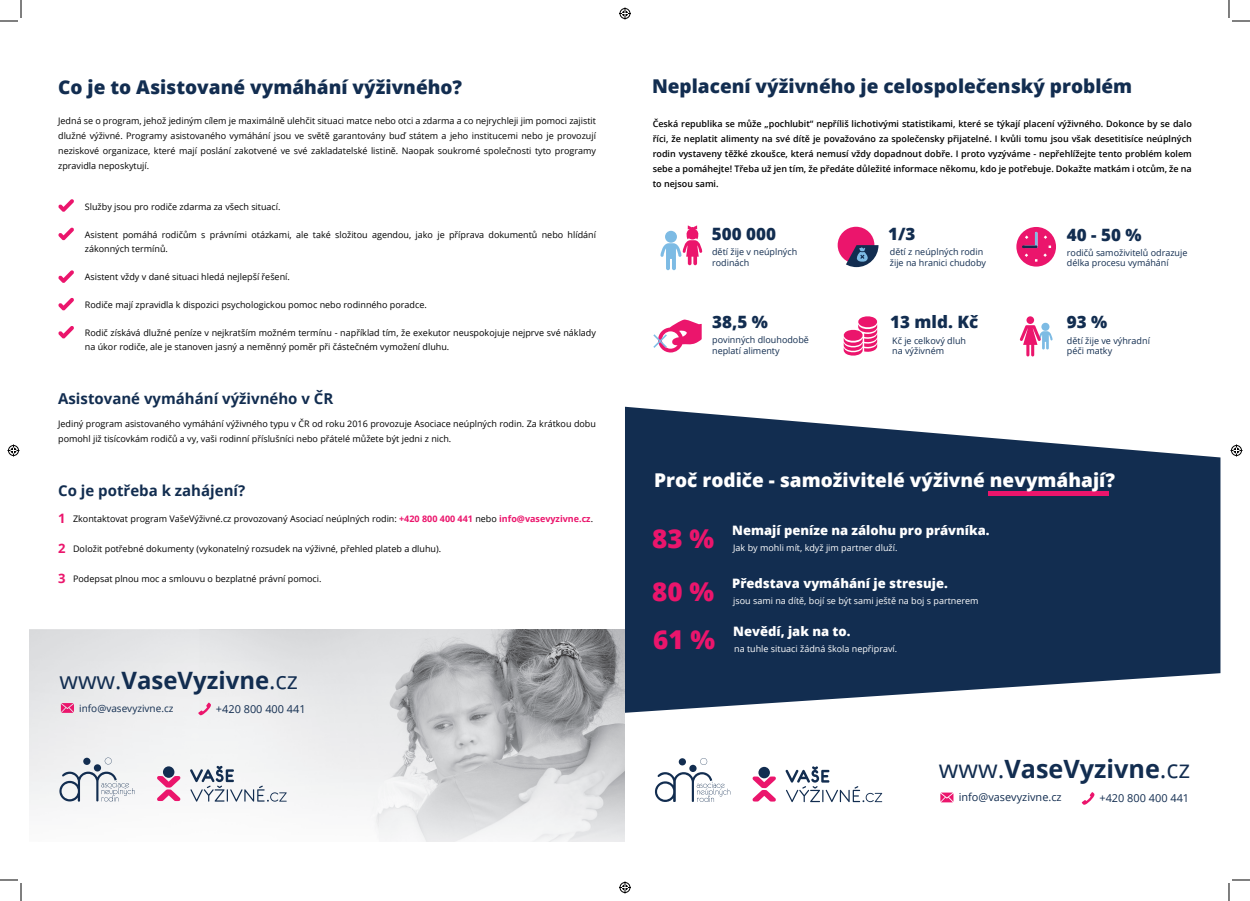
<style>
.page{position:relative;width:1250px;height:901px;background:#fff}
.page>*{position:absolute;margin:0;border:0;box-sizing:border-box;transform-origin:0 0}
.t1{font:800 26px "Open Sans";color:#eb156c}
.t2{font:700 25.2px "Open Sans";color:#122d50}
.t3{font:700 23.9px "Open Sans";color:#122d50}
.t4{font:800 19px "Open Sans";color:#122d50}
.t5{font:800 19px "Open Sans";color:#fff}
.t6{font:800 17px "Open Sans";color:#122d50}
.t7{font:700 15px "Open Sans";color:#122d50}
.t8{font:800 13px "Open Sans";color:#fff}
.t9{font:700 13px "Open Sans";color:#eb156c}
.t10{font:10.9px "Open Sans";color:#122d50}
.t11{font:10px "Open Sans";color:#122d50}
.t12{font:9px/15px "Open Sans";color:#000}
.t13{font:600 9px/15px "Open Sans";color:#000;text-align:justify}
.t14{font:9px/10.8px "Open Sans";color:#122d50}
.t15{font:9px "Open Sans";color:#fff}
.s1{font-weight:700;color:#eb156c}
.s2{font-weight:400}
</style>
<div class="page">
<svg style="left:660px;top:225px;width:42px;height:45px"></svg>
<div style="left:837px;top:227px;width:37px;height:36px;background:#eb156c;border-radius:50%"></div>
<svg style="left:840px;top:245px;width:38px;height:22px"></svg>
<svg style="left:1019px;top:325px;width:33px;height:31px"></svg>
<div style="left:1026px;top:316px;width:8px;height:8px;background:#eb156c;border-radius:50%"></div>
<svg style="left:653px;top:319px;width:49px;height:33px"></svg>
<svg style="left:843px;top:316px;width:35px;height:40px"></svg>
<svg style="left:1016px;top:227px;width:40px;height:40px"></svg>
<hr style="left:1022px;top:245px;width:15px;height:3px;background:#122d50">
<svg style="left:625px;top:407px;width:595px;height:306px;background:#344b69"></svg>
<div style="left:988px;top:491px;width:120px;height:5px;background:#eb156c"></div>
<svg style="left:752px;top:776px;width:24px;height:25px"></svg>
<div style="left:758px;top:767px;width:12px;height:11px;background:#122d50;border-radius:50%"></div>
<svg style="left:785px;top:766px;width:97px;height:36px"></svg>
<svg style="left:655px;top:772px;width:75px;height:30px"></svg>
<div style="left:679px;top:758px;width:7px;height:7px;background:#122d50;border-radius:50%"></div>
<div style="left:689px;top:765px;width:7px;height:7px;background:#122d50;border-radius:50%"></div>
<svg style="left:700px;top:758px;width:7px;height:7px"></svg>
<svg style="left:1081px;top:792px;width:13px;height:13px"></svg>
<svg style="left:940px;top:792px;width:13px;height:10px"></svg>
<img style="left:29px;top:629px;width:596px;height:213px">
<svg style="left:58px;top:199px;width:16px;height:13px"></svg>
<svg style="left:58px;top:227px;width:16px;height:13px"></svg>
<svg style="left:58px;top:270px;width:16px;height:13px"></svg>
<svg style="left:58px;top:298px;width:16px;height:13px"></svg>
<svg style="left:58px;top:326px;width:16px;height:13px"></svg>
<svg style="left:157px;top:776px;width:23px;height:25px"></svg>
<div style="left:163px;top:766px;width:11px;height:12px;background:#122d50;border-radius:50%"></div>
<svg style="left:190px;top:766px;width:97px;height:36px"></svg>
<svg style="left:59px;top:772px;width:76px;height:29px"></svg>
<div style="left:83px;top:758px;width:7px;height:7px;background:#122d50;border-radius:50%"></div>
<div style="left:94px;top:764px;width:7px;height:7px;background:#122d50;border-radius:50%"></div>
<svg style="left:105px;top:757px;width:7px;height:7px"></svg>
<svg style="left:198px;top:702px;width:13px;height:13px"></svg>
<svg style="left:61px;top:703px;width:13px;height:10px"></svg>
<svg style="left:0;top:0;width:22px;height:22px"></svg>
<svg style="left:0;top:879px;width:22px;height:22px"></svg>
<svg style="left:1228px;top:0;width:22px;height:22px"></svg>
<svg style="left:1228px;top:879px;width:22px;height:22px"></svg>
<svg style="left:619px;top:8px;width:12px;height:12px"></svg>
<svg style="left:619px;top:881px;width:12px;height:12px"></svg>
<svg style="left:8px;top:444px;width:12px;height:12px"></svg>
<svg style="left:1230px;top:444px;width:12px;height:12px"></svg>
<p class="t4" style="left:58px;top:72px;width:405px">Co je to Asistované vymáhání výživného?</p>
<p class="t12" style="left:58px;top:113px;width:539px;text-align:justify">Jedná se o program, jehož jediným cílem je maximálně ulehčit situaci matce nebo otci a zdarma a co nejrychleji jim pomoci zajistit dlužné výživné. Programy asistovaného vymáhání jsou ve světě garantovány buď státem a jeho institucemi nebo je provozují neziskové organizace, které mají poslání zakotvené ve své zakladatelské listině. Naopak soukromé společnosti tyto programy zpravidla neposkytují.</p>
<p class="t12" style="left:85px;top:199px;width:197px">Služby jsou pro rodiče zdarma za všech situací.</p>
<p class="t12" style="left:85px;top:227px;width:513px;line-height:14px">Asistent pomáhá rodičům s právními otázkami, ale také složitou agendou, jako je příprava dokumentů nebo hlídání zákonných termínů.</p>
<p class="t12" style="left:85px;top:269px;width:206px">Asistent vždy v dané situaci hledá nejlepší řešení.</p>
<p class="t12" style="left:85px;top:297px;width:343px">Rodiče mají zpravidla k dispozici psychologickou pomoc nebo rodinného poradce.</p>
<p class="t12" style="left:85px;top:325px;width:513px;line-height:14px">Rodič získává dlužné peníze v nejkratším možném termínu - například tím, že exekutor neuspokojuje nejprve své náklady na úkor rodiče, ale je stanoven jasný a neměnný poměr při částečném vymožení dluhu.</p>
<p class="t7" style="left:58px;top:388px;width:277px">Asistované vymáhání výživného v ČR</p>
<p class="t12" style="left:58px;top:416px;width:539px">Jediný program asistovaného vymáhání výživného typu v ČR od roku 2016 provozuje Asociace neúplných rodin. Za krátkou dobu pomohl již tisícovkám rodičů a vy, vaši rodinní příslušníci nebo přátelé můžete být jedni z nich.</p>
<p class="t7" style="left:58px;top:480px;width:189px">Co je potřeba k zahájení?</p>
<p class="t9" style="left:58px;top:509px;width:9px">1</p>
<p class="t9" style="left:58px;top:539px;width:9px">2</p>
<p class="t9" style="left:58px;top:569px;width:9px">3</p>
<p class="t12" style="left:73px;top:511px;width:521px">Zkontaktovat program VašeVýživné.cz provozovaný Asociací neúplných rodin: <span class="s1">+420 800 400 441</span> nebo <span class="s1">info@vasevyzivne.cz</span>.</p>
<p class="t12" style="left:73px;top:541px;width:369px">Doložit potřebné dokumenty (vykonatelný rozsudek na výživné, přehled plateb a dluhu).</p>
<p class="t12" style="left:73px;top:571px;width:250px">Podepsat plnou moc a smlouvu o bezplatné právní pomoci.</p>
<p class="t3" style="left:59px;top:663px;width:240px"><span class="s2">www.</span>VaseVyzivne<span class="s2">.cz</span></p>
<p class="t11" style="left:79px;top:701px;width:96px">info@vasevyzivne.cz</p>
<p class="t10" style="left:216px;top:701px;width:91px">+420 800 400 441</p>
<p class="t4" style="left:652px;top:72px;width:482px">Neplacení výživného je celospolečenský problém</p>
<p class="t13" style="left:652px;top:116px;width:541px">Česká republika se může „pochlubit“ nepříliš lichotivými statistikami, které se týkají placení výživného. Dokonce by se dalo říci, že neplatit alimenty na své dítě je považováno za společensky přijatelné. I kvůli tomu jsou však desetitisíce neúplných rodin vystaveny těžké zkoušce, která nemusí vždy dopadnout dobře. I proto vyzýváme - nepřehlížejte tento problém kolem sebe a pomáhejte! Třeba už jen tím, že předáte důležité informace někomu, kdo je potřebuje. Dokažte matkám i otcům, že na to nejsou sami.</p>
<p class="t6" style="left:712px;top:221px;width:66px">500 000</p>
<p class="t14" style="left:712px;top:246px;width:87px">dětí žije v neúplných rodinách</p>
<p class="t6" style="left:888px;top:221px;width:29px">1/3</p>
<p class="t14" style="left:890px;top:246px;width:98px">dětí z neúplných rodin žije na hranici chudoby</p>
<p class="t6" style="left:1067px;top:221px;width:76px">40 - 50 %</p>
<p class="t14" style="left:1067px;top:247px;width:122px">rodičů samoživitelů odrazuje délka procesu vymáhání</p>
<p class="t6" style="left:712px;top:309px;width:57px">38,5 %</p>
<p class="t14" style="left:712px;top:335px;width:98px">povinných dlouhodobě neplatí alimenty</p>
<p class="t6" style="left:890px;top:309px;width:89px">13 mld. Kč</p>
<p class="t14" style="left:892px;top:335px;width:75px">Kč je celkový dluh na výživném</p>
<p class="t6" style="left:1067px;top:309px;width:42px">93 %</p>
<p class="t14" style="left:1067px;top:335px;width:84px">dětí žije ve výhradní péči matky</p>
<p class="t5" style="left:654px;top:466px;width:462px">Proč rodiče - samoživitelé výživné nevymáhají?</p>
<p class="t1" style="left:652px;top:519px;width:63px">83 %</p>
<p class="t8" style="left:732px;top:521px;width:259px">Nemají peníze na zálohu pro právníka.</p>
<p class="t15" style="left:733px;top:542px;width:166px">Jak by mohli mít, když jim partner dluží.</p>
<p class="t1" style="left:652px;top:572px;width:63px">80 %</p>
<p class="t8" style="left:732px;top:573px;width:217px">Představa vymáhání je stresuje.</p>
<p class="t15" style="left:733px;top:595px;width:247px">jsou sami na dítě, bojí se být sami ještě na boj s partnerem</p>
<p class="t1" style="left:653px;top:619px;width:63px">61 %</p>
<p class="t8" style="left:733px;top:621px;width:119px">Nevědí, jak na to.</p>
<p class="t15" style="left:734px;top:642px;width:165px">na tuhle situaci žádná škola nepřipraví.</p>
<p class="t2" style="left:939px;top:751px;width:253px"><span class="s2">www.</span>VaseVyzivne<span class="s2">.cz</span></p>
<p class="t10" style="left:958px;top:790px;width:104px">info@vasevyzivne.cz</p>
<p class="t10" style="left:1099px;top:791px;width:91px">+420 800 400 441</p>
</div>
